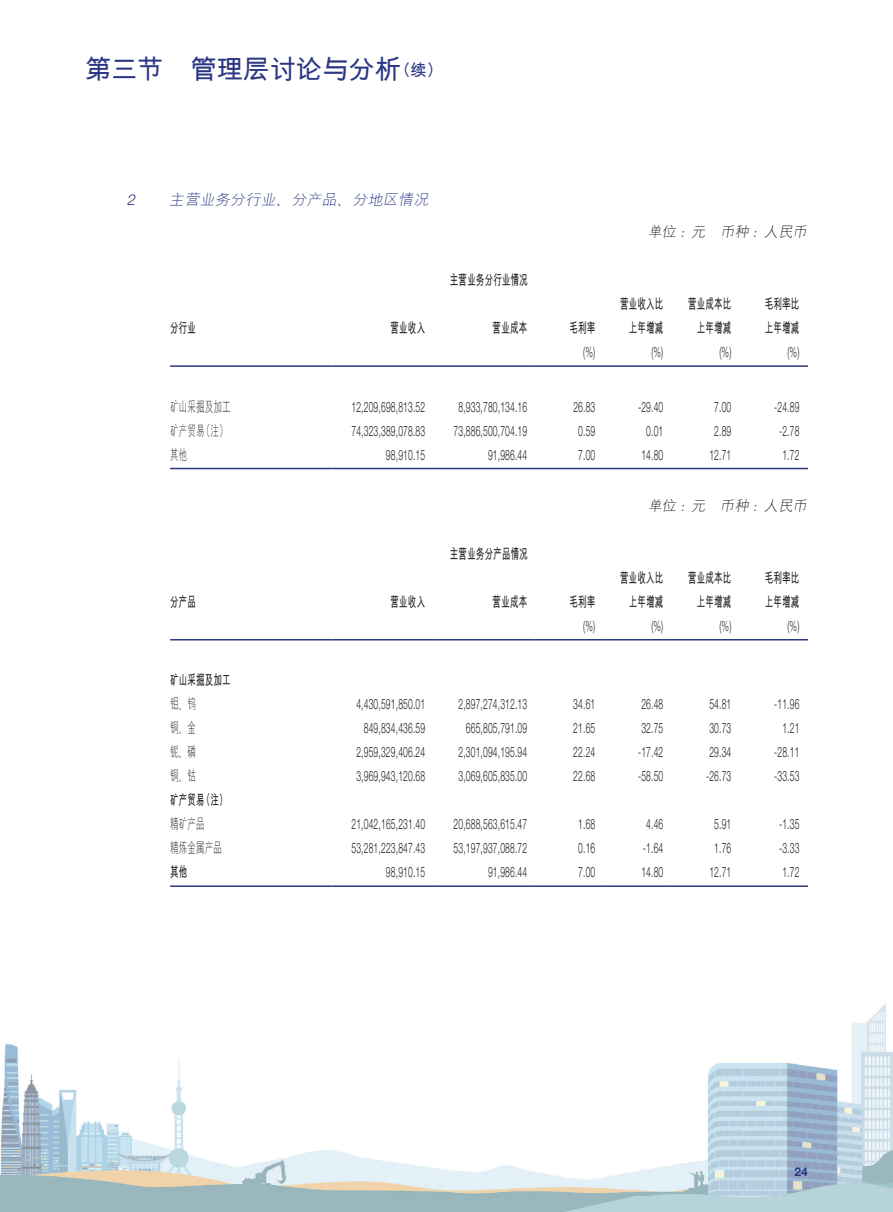
<style>
.page{position:relative;width:893px;height:1212px;background:#fff}
.page>*{position:absolute;margin:0;border:0;box-sizing:border-box;transform-origin:0 0}
.t1{font:700 27px "M Hei PRC";letter-spacing:-.025em;color:#2c3784}
.t2{font:italic 300 15px "M Hei PRC";color:#2c3784}
.t3{font:italic 300 15px "Helvetica Neue LT Std";color:#2c3784}
.t4{font:300 14.25px "Helvetica Neue LT Std";letter-spacing:.02em;color:#231f20;scale:.6 1}
.t5{font:700 14.25px/24px "M Hei PRC";letter-spacing:.02em;color:#231f20;text-align:right;scale:.6 1}
.t6{font:300 14.25px "M Hei PRC";letter-spacing:.02em;color:#231f20;scale:.6 1}
.t7{font:italic 300 14.25px "M Hei PRC";color:#231f20}
.t8{font:700 12px "Helvetica Neue LT Std";color:#2c3784}
.s1{font-size:16.5px}
</style>
<div class="page">
<img style="left:0;top:1004px;width:893px;height:208px">
<hr style="left:170px;top:365px;width:162px;height:2px;background:#2c3784">
<hr style="left:332px;top:365px;width:102px;height:2px;background:#2c3784">
<hr style="left:434px;top:365px;width:102px;height:2px;background:#2c3784">
<hr style="left:536px;top:365px;width:68px;height:2px;background:#2c3784">
<hr style="left:604px;top:365px;width:68px;height:2px;background:#2c3784">
<hr style="left:672px;top:365px;width:68px;height:2px;background:#2c3784">
<hr style="left:740px;top:365px;width:68px;height:2px;background:#2c3784">
<hr style="left:170px;top:468px;width:162px;height:1px;background:#2c3784">
<hr style="left:332px;top:468px;width:102px;height:1px;background:#2c3784">
<hr style="left:434px;top:468px;width:102px;height:1px;background:#2c3784">
<hr style="left:536px;top:468px;width:68px;height:1px;background:#2c3784">
<hr style="left:604px;top:468px;width:68px;height:1px;background:#2c3784">
<hr style="left:672px;top:468px;width:68px;height:1px;background:#2c3784">
<hr style="left:740px;top:468px;width:68px;height:1px;background:#2c3784">
<hr style="left:170px;top:639px;width:162px;height:1px;background:#2c3784">
<hr style="left:332px;top:639px;width:102px;height:1px;background:#2c3784">
<hr style="left:434px;top:639px;width:102px;height:1px;background:#2c3784">
<hr style="left:536px;top:639px;width:68px;height:1px;background:#2c3784">
<hr style="left:604px;top:639px;width:68px;height:1px;background:#2c3784">
<hr style="left:672px;top:639px;width:68px;height:1px;background:#2c3784">
<hr style="left:740px;top:639px;width:68px;height:1px;background:#2c3784">
<hr style="left:170px;top:885px;width:162px;height:2px;background:#2c3784">
<hr style="left:332px;top:885px;width:102px;height:2px;background:#2c3784">
<hr style="left:434px;top:885px;width:102px;height:2px;background:#2c3784">
<hr style="left:536px;top:885px;width:68px;height:2px;background:#2c3784">
<hr style="left:604px;top:885px;width:68px;height:2px;background:#2c3784">
<hr style="left:672px;top:885px;width:68px;height:2px;background:#2c3784">
<hr style="left:740px;top:885px;width:68px;height:2px;background:#2c3784">
<h1 class="t1" style="left:85px;top:56px;width:360px">第三节 管理层讨论与分析<span class="s1">（续）</span></h1>
<p class="t3" style="left:127px;top:190px;width:13px">2</p>
<p class="t2" style="left:169px;top:192px;width:263px">主营业务分行业、分产品、分地区情况</p>
<p class="t5" style="left:450px;top:268px;width:132px">主营业务分行业情况</p>
<p class="t5" style="left:170px;top:316px;width:45px">分行业</p>
<p class="t5" style="left:391px;top:316px;width:59px">营业收入</p>
<p class="t5" style="left:493px;top:316px;width:59px">营业成本</p>
<p class="t5" style="left:569px;top:316px;width:45px">毛利率</p>
<p class="t7" style="left:648px;top:225px;width:163px">单位：元 币种：人民币</p>
<p class="t5" style="left:620px;top:292px;width:74px">营业收入比上年增减</p>
<p class="t5" style="left:688px;top:292px;width:74px">营业成本比上年增减</p>
<p class="t5" style="left:765px;top:292px;width:59px;text-align:left">毛利率比上年增减</p>
<p class="t4" style="left:583px;top:343px;width:22px">(%)</p>
<p class="t4" style="left:651px;top:343px;width:22px">(%)</p>
<p class="t4" style="left:719px;top:343px;width:22px">(%)</p>
<p class="t4" style="left:787px;top:343px;width:22px">(%)</p>
<p class="t6" style="left:170px;top:399px;width:103px">矿山采掘及加工</p>
<p class="t4" style="left:351px;top:398px;width:124px">12,209,698,813.52</p>
<p class="t4" style="left:458px;top:398px;width:116px">8,933,780,134.16</p>
<p class="t4" style="left:573px;top:398px;width:38px">26.83</p>
<p class="t4" style="left:638px;top:398px;width:44px">-29.40</p>
<p class="t4" style="left:714px;top:398px;width:30px">7.00</p>
<p class="t4" style="left:774px;top:398px;width:44px">-24.89</p>
<p class="t6" style="left:170px;top:423px;width:97px">矿产贸易（注）</p>
<p class="t4" style="left:351px;top:422px;width:124px">74,323,389,078.83</p>
<p class="t4" style="left:454px;top:422px;width:124px">73,886,500,704.19</p>
<p class="t4" style="left:578px;top:422px;width:30px">0.59</p>
<p class="t4" style="left:646px;top:422px;width:30px">0.01</p>
<p class="t4" style="left:714px;top:422px;width:30px">2.89</p>
<p class="t4" style="left:779px;top:422px;width:36px">-2.78</p>
<p class="t6" style="left:170px;top:447px;width:30px">其他</p>
<p class="t4" style="left:386px;top:446px;width:67px">98,910.15</p>
<p class="t4" style="left:488px;top:446px;width:67px">91,986.44</p>
<p class="t4" style="left:578px;top:446px;width:30px">7.00</p>
<p class="t4" style="left:641px;top:446px;width:38px">14.80</p>
<p class="t4" style="left:709px;top:446px;width:38px">12.71</p>
<p class="t4" style="left:782px;top:446px;width:30px">1.72</p>
<p class="t7" style="left:648px;top:498px;width:163px">单位：元 币种：人民币</p>
<p class="t5" style="left:450px;top:541px;width:132px">主营业务分产品情况</p>
<p class="t5" style="left:170px;top:589px;width:45px">分产品</p>
<p class="t5" style="left:391px;top:589px;width:59px">营业收入</p>
<p class="t5" style="left:493px;top:589px;width:59px">营业成本</p>
<p class="t5" style="left:569px;top:589px;width:45px">毛利率</p>
<p class="t5" style="left:620px;top:565px;width:74px">营业收入比上年增减</p>
<p class="t5" style="left:688px;top:565px;width:74px">营业成本比上年增减</p>
<p class="t5" style="left:765px;top:565px;width:59px;text-align:left">毛利率比上年增减</p>
<p class="t4" style="left:583px;top:617px;width:22px">(%)</p>
<p class="t4" style="left:651px;top:617px;width:22px">(%)</p>
<p class="t4" style="left:719px;top:617px;width:22px">(%)</p>
<p class="t4" style="left:787px;top:617px;width:22px">(%)</p>
<p class="t5" style="left:170px;top:668px;width:103px">矿山采掘及加工</p>
<p class="t6" style="left:170px;top:697px;width:45px">钼、钨</p>
<p class="t4" style="left:356px;top:695px;width:116px">4,430,591,850.01</p>
<p class="t4" style="left:458px;top:695px;width:116px">2,897,274,312.13</p>
<p class="t4" style="left:573px;top:695px;width:38px">34.61</p>
<p class="t4" style="left:641px;top:695px;width:38px">26.48</p>
<p class="t4" style="left:709px;top:695px;width:38px">54.81</p>
<p class="t4" style="left:774px;top:695px;width:44px">-11.96</p>
<p class="t6" style="left:170px;top:721px;width:45px">铜、金</p>
<p class="t4" style="left:364px;top:719px;width:104px">849,834,436.59</p>
<p class="t4" style="left:466px;top:719px;width:104px">665,805,791.09</p>
<p class="t4" style="left:573px;top:719px;width:38px">21.65</p>
<p class="t4" style="left:641px;top:719px;width:38px">32.75</p>
<p class="t4" style="left:709px;top:719px;width:38px">30.73</p>
<p class="t4" style="left:782px;top:719px;width:30px">1.21</p>
<p class="t6" style="left:170px;top:745px;width:45px">铌、磷</p>
<p class="t4" style="left:356px;top:743px;width:116px">2,959,329,406.24</p>
<p class="t4" style="left:458px;top:743px;width:116px">2,301,094,195.94</p>
<p class="t4" style="left:573px;top:743px;width:38px">22.24</p>
<p class="t4" style="left:638px;top:743px;width:44px">-17.42</p>
<p class="t4" style="left:709px;top:743px;width:38px">29.34</p>
<p class="t4" style="left:774px;top:743px;width:44px">-28.11</p>
<p class="t6" style="left:170px;top:769px;width:45px">铜、钴</p>
<p class="t4" style="left:356px;top:767px;width:116px">3,969,943,120.68</p>
<p class="t4" style="left:458px;top:767px;width:116px">3,069,605,835.00</p>
<p class="t4" style="left:573px;top:767px;width:38px">22.68</p>
<p class="t4" style="left:638px;top:767px;width:44px">-58.50</p>
<p class="t4" style="left:706px;top:767px;width:44px">-26.73</p>
<p class="t4" style="left:774px;top:767px;width:44px">-33.53</p>
<p class="t5" style="left:170px;top:788px;width:97px">矿产贸易（注）</p>
<p class="t6" style="left:170px;top:817px;width:59px">精矿产品</p>
<p class="t4" style="left:351px;top:815px;width:124px">21,042,165,231.40</p>
<p class="t4" style="left:454px;top:815px;width:124px">20,688,563,615.47</p>
<p class="t4" style="left:578px;top:815px;width:30px">1.68</p>
<p class="t4" style="left:646px;top:815px;width:30px">4.46</p>
<p class="t4" style="left:714px;top:815px;width:30px">5.91</p>
<p class="t4" style="left:779px;top:815px;width:36px">-1.35</p>
<p class="t6" style="left:170px;top:841px;width:88px">精炼金属产品</p>
<p class="t4" style="left:351px;top:839px;width:124px">53,281,223,847.43</p>
<p class="t4" style="left:454px;top:839px;width:124px">53,197,937,088.72</p>
<p class="t4" style="left:578px;top:839px;width:30px">0.16</p>
<p class="t4" style="left:643px;top:839px;width:36px">-1.64</p>
<p class="t4" style="left:714px;top:839px;width:30px">1.76</p>
<p class="t4" style="left:779px;top:839px;width:36px">-3.33</p>
<p class="t5" style="left:170px;top:860px;width:30px">其他</p>
<p class="t4" style="left:386px;top:863px;width:67px">98,910.15</p>
<p class="t4" style="left:488px;top:863px;width:67px">91,986.44</p>
<p class="t4" style="left:578px;top:863px;width:30px">7.00</p>
<p class="t4" style="left:641px;top:863px;width:38px">14.80</p>
<p class="t4" style="left:709px;top:863px;width:38px">12.71</p>
<p class="t4" style="left:782px;top:863px;width:30px">1.72</p>
<p class="t8" style="left:795px;top:1164px;width:15px">24</p>
</div>
